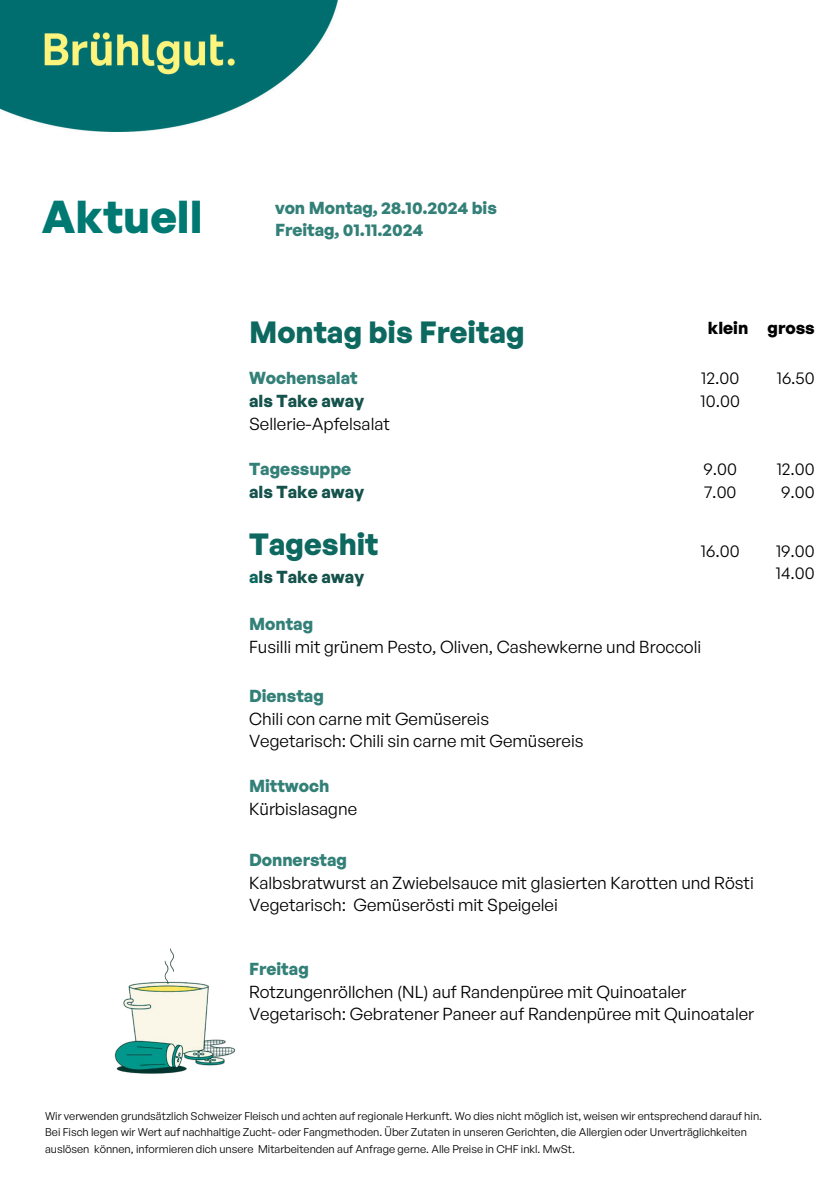
<style>
.page{position:relative;width:839px;height:1191px;background:#fff}
.page>*{position:absolute;margin:0;border:0;box-sizing:border-box;transform-origin:0 0}
.t1{font:700 45px "General Sans";color:#007973}
.t2{font:700 30px "General Sans";color:#0d685f}
.t3{font:17px "General Sans";color:#000}
.t4{font:700 17px/21.2px "General Sans";color:#338078}
.t5{font:700 17px "General Sans";color:#14524b}
.t6{font:700 17px "General Sans";color:#000}
.t7{font:11px/16.4px "General Sans";color:#000}
.s1{color:#0d685f}
</style>
<div class="page">
<img style="left:0;top:0;width:338px;height:131px">
<img style="left:114px;top:948px;width:122px;height:126px">
<p class="t1" style="left:42px;top:188px;width:162px">Aktuell</p>
<p class="t4" style="left:275px;top:197px;width:223px">von Montag, 28.10.2024 bis<br>Freitag, 01.11.2024</p>
<h2 class="t2" style="left:249px;top:313px;width:277px">Montag bis Freitag</h2>
<p class="t6" style="left:707px;top:317px;width:42px">klein</p>
<p class="t6" style="left:767px;top:317px;width:49px">gross</p>
<p class="t4" style="left:249px;top:367px;width:110px">Wochensalat</p>
<p class="t5" style="left:249px;top:390px;width:116px">als Take away</p>
<p class="t3" style="left:249px;top:413px;width:142px">Sellerie-Apfelsalat</p>
<p class="t4" style="left:249px;top:458px;width:104px">Tagessuppe</p>
<p class="t5" style="left:249px;top:481px;width:116px">als Take away</p>
<p class="t3" style="left:701px;top:367px;width:40px">12.00</p>
<p class="t3" style="left:700px;top:390px;width:41px">10.00</p>
<p class="t3" style="left:776px;top:367px;width:39px">16.50</p>
<p class="t3" style="left:703px;top:458px;width:35px">9.00</p>
<p class="t3" style="left:704px;top:481px;width:34px">7.00</p>
<p class="t3" style="left:776px;top:458px;width:40px">12.00</p>
<p class="t3" style="left:781px;top:481px;width:35px">9.00</p>
<p class="t2" style="left:249px;top:525px;width:131px">Tageshit</p>
<p class="t5" style="left:249px;top:566px;width:116px"><span class="s1">a</span>ls Take away</p>
<p class="t3" style="left:701px;top:540px;width:40px">16.00</p>
<p class="t3" style="left:776px;top:540px;width:40px">19.00</p>
<p class="t3" style="left:775px;top:562px;width:40px">14.00</p>
<p class="t4" style="left:249px;top:613px;width:66px">Montag</p>
<p class="t3" style="left:249px;top:635px;width:453px">Fusilli mit grünem Pesto, Oliven, Cashewkerne und Broccoli</p>
<p class="t4" style="left:249px;top:685px;width:76px">Dienstag</p>
<p class="t3" style="left:249px;top:708px;width:241px">Chili con carne mit Gemüsereis</p>
<p class="t3" style="left:249px;top:730px;width:336px">Vegetarisch: Chili sin carne mit Gemüsereis</p>
<p class="t4" style="left:249px;top:775px;width:82px">Mittwoch</p>
<p class="t3" style="left:249px;top:798px;width:110px">Kürbislasagne</p>
<p class="t4" style="left:249px;top:849px;width:100px">Donnerstag</p>
<p class="t3" style="left:249px;top:871px;width:506px">Kalbsbratwurst an Zwiebelsauce mit glasierten Karotten und Rösti</p>
<p class="t3" style="left:249px;top:894px;width:310px">Vegetarisch: Gemüserösti mit Speigelei</p>
<p class="t4" style="left:249px;top:958px;width:61px">Freitag</p>
<p class="t3" style="left:249px;top:980px;width:439px">Rotzungenröllchen (NL) auf Randenpüree mit Quinoataler</p>
<p class="t3" style="left:249px;top:1003px;width:506px">Vegetarisch: Gebratener Paneer auf Randenpüree mit Quinoataler</p>
<p class="t7" style="left:45px;top:1107px;width:718px">Wir verwenden grundsätzlich Schweizer Fleisch und achten auf regionale Herkunft. Wo dies nicht möglich ist, weisen wir entsprechend darauf hin.<br>Bei Fisch legen wir Wert auf nachhaltige Zucht- oder Fangmethoden. Über Zutaten in unseren Gerichten, die Allergien oder Unverträglichkeiten auslösen können, informieren dich unsere Mitarbeitenden auf Anfrage gerne. Alle Preise in CHF inkl. MwSt.</p>
</div>
